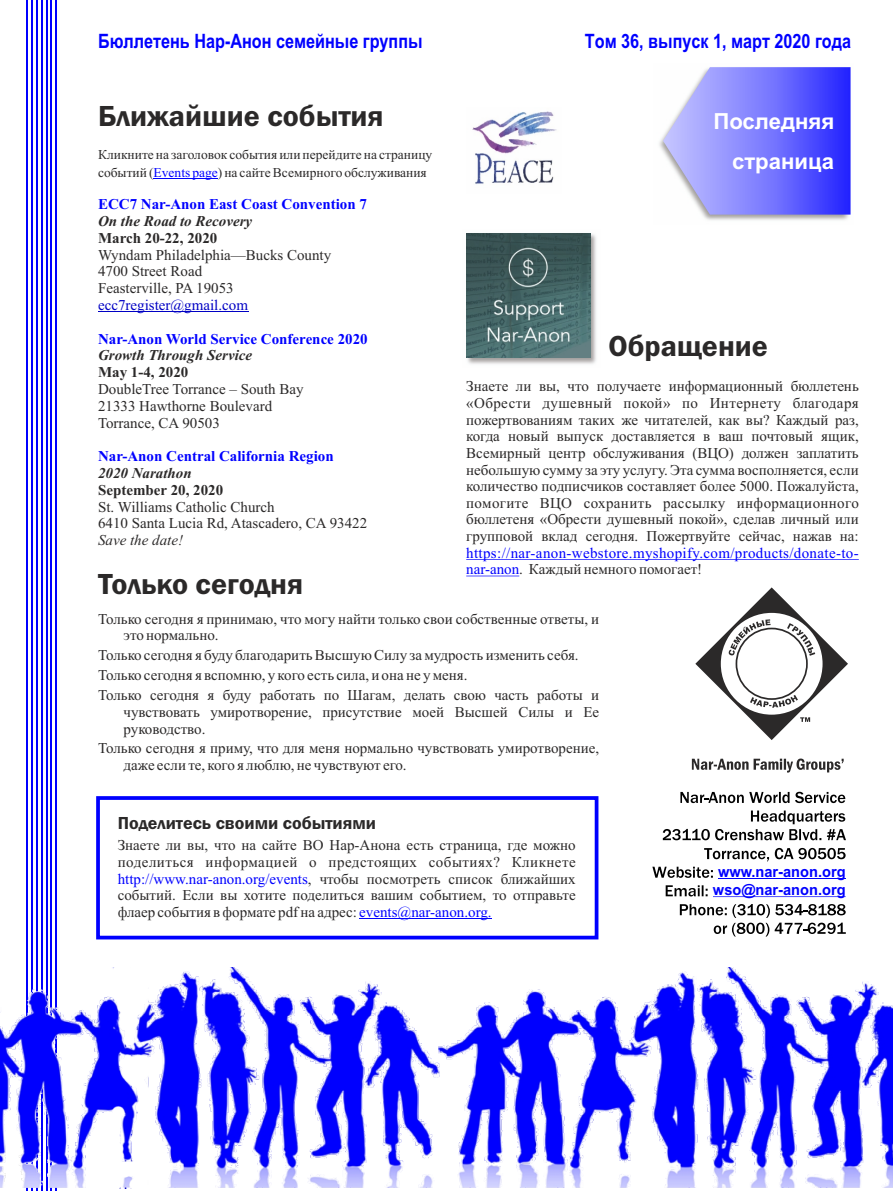
<style>
.page{position:relative;width:893px;height:1191px;background:#fff}
.page>*{position:absolute;margin:0;border:0;box-sizing:border-box;transform-origin:0 0}
.t1{font:600 30px "Franklin Gothic";color:#2b2929}
.t2{font:700 22.2px/40.2px "Arial";color:#fff;text-align:right}
.t3{font:700 19.8px "Arial Narrow";color:#00f}
.t4{font:600 18px "Franklin Gothic";color:#2b2929}
.t5{font:700 15.3px/18px "Arial";color:#00f;text-align:center;scale:.96 1}
.t6{font:15px/16.6px "Times New Roman";color:#2b2929}
.t7{font:700 15px "Times New Roman";color:#00f}
.t8{font:15px "Times New Roman";letter-spacing:.025em;color:#00f}
.t9{font:italic 700 15px "Times New Roman";color:#2b2929}
.t10{font:700 15px "Times New Roman";color:#2b2929}
.t11{font:15px "Times New Roman";color:#0000c4}
.t12{font:italic 15px "Times New Roman";color:#2b2929}
.t13{font:13.5px/18px "Times New Roman";color:#2b2929}
.s1{color:#00f}
</style>
<div class="page">
<img style="left:467px;top:234px;width:129px;height:130px">
<img style="left:659px;top:67px;width:192px;height:153px">
<svg style="left:680px;top:791px;width:165px;height:12px"></svg>
<svg style="left:663px;top:810px;width:183px;height:30px"></svg>
<svg style="left:652px;top:848px;width:194px;height:30px"></svg>
<svg style="left:680px;top:904px;width:166px;height:32px"></svg>
<hr style="left:154px;top:178px;width:64px;height:1px;background:#00f">
<svg style="left:695px;top:587px;width:153px;height:153px"></svg>
<hr style="left:27px;top:0;width:1px;height:1191px;background:#00f">
<hr style="left:31px;top:0;width:2px;height:1191px;background:#00f">
<hr style="left:36px;top:0;width:2px;height:1191px;background:#00f">
<hr style="left:41px;top:0;width:1px;height:1191px;background:#00f">
<hr style="left:46px;top:0;width:1px;height:1191px;background:#00f">
<hr style="left:51px;top:0;width:1px;height:1191px;background:#00f">
<hr style="left:56px;top:0;width:1px;height:1191px;background:#00f">
<img style="left:0;top:968px;width:893px;height:220px">
<hr style="left:718px;top:878px;width:128px;height:1px;background:#00f">
<svg style="left:666px;top:885px;width:58px;height:12px"></svg>
<hr style="left:756px;top:896px;width:90px;height:1px;background:#00f">
<hr style="left:724px;top:896px;width:32px;height:1px;background:#00f">
<svg style="left:692px;top:758px;width:152px;height:15px"></svg>
<hr style="left:359px;top:918px;width:133px;height:1px;background:#00f">
<div style="left:96px;top:796px;width:502px;height:143px;border:4px solid #00f"></div>
<svg style="left:663px;top:67px;width:187px;height:148px;background:#8383fd"></svg>
<hr style="left:466px;top:559px;width:393px;height:1px;background:#00f">
<hr style="left:466px;top:575px;width:53px;height:1px;background:#00f">
<hr style="left:98px;top:311px;width:150px;height:1px;background:#0000c4">
<img style="left:472px;top:111px;width:85px;height:73px">
<img style="left:466px;top:233px;width:125px;height:125px">
<h3 class="t3" style="left:98px;top:34px;width:326px">Бюллетень Нар-Анон семейные группы</h3>
<h1 class="t1" style="left:98px;top:105px;width:287px">Ближайшие события</h1>
<p class="t13" style="left:98px;top:147px;width:336px">Кликните на заголовок события или перейдите на страницу событий (<span class="s1">Events page</span>) на сайте Всемирного обслуживания</p>
<p class="t7" style="left:98px;top:199px;width:271px">ECC7 Nar-Anon East Coast Convention 7</p>
<p class="t9" style="left:98px;top:216px;width:156px">On the Road to Recovery</p>
<p class="t10" style="left:98px;top:233px;width:121px">March 20-22, 2020</p>
<p class="t6" style="left:98px;top:248px;width:235px">Wyndam Philadelphia—Bucks County<br>4700 Street Road<br>Feasterville, PA 19053</p>
<p class="t11" style="left:98px;top:300px;width:152px">ecc7register@gmail.com</p>
<p class="t7" style="left:98px;top:333px;width:271px">Nar-Anon World Service Conference 2020</p>
<p class="t9" style="left:98px;top:350px;width:156px">Growth Through Service</p>
<p class="t10" style="left:98px;top:367px;width:92px">May 1-4, 2020</p>
<p class="t6" style="left:98px;top:382px;width:207px">DoubleTree Torrance – South Bay<br>21333 Hawthorne Boulevard<br>Torrance, CA 90503</p>
<p class="t9" style="left:98px;top:468px;width:95px">2020 Narathon</p>
<p class="t10" style="left:98px;top:484px;width:127px">September 20, 2020</p>
<p class="t6" style="left:98px;top:499px;width:271px">St. Williams Catholic Church<br>6410 Santa Lucia Rd, Atascadero, CA 93422</p>
<p class="t12" style="left:98px;top:535px;width:86px">Save the date!</p>
<p class="t7" style="left:98px;top:451px;width:237px">Nar-Anon Central California Region</p>
<h1 class="t1" style="left:98px;top:573px;width:207px">Только сегодня</h1>
<h3 class="t3" style="left:585px;top:34px;width:268px">Том 36, выпуск 1, март 2020 года</h3>
<h2 class="t2" style="left:713px;top:103px;width:122px">Последняя страница</h2>
<h1 class="t1" style="left:609px;top:335px;width:161px">Обращение</h1>
<p class="t6" style="left:466px;top:379px;width:394px;text-align:justify">Знаете ли вы, что получаете информационный бюллетень «Обрести душевный покой» по Интернету благодаря пожертвованиям таких же читателей, как вы? Каждый раз, когда новый выпуск доставляется в ваш почтовый ящик, Всемирный центр обслуживания (ВЦО) должен заплатить небольшую сумму за эту услугу. Эта сумма восполняется, если количество подписчиков составляет более 5000. Пожалуйста, помогите ВЦО сохранить рассылку информационного бюллетеня «Обрести душевный покой», сделав личный или групповой вклад сегодня. Пожертвуйте сейчас, нажав на:</p>
<p class="t6" style="left:466px;top:562px;width:238px"><span class="s1">nar-anon</span>. Каждый немного помогает!</p>
<p class="t8" style="left:466px;top:547px;width:394px">https://nar-anon-webstore.myshopify.com/products/donate-to-</p>
<p class="t6" style="left:124px;top:612px;width:477px;text-indent:-26px">Только сегодня я принимаю, что могу найти только свои собственные ответы, и это нормально.</p>
<p class="t6" style="left:98px;top:647px;width:503px;line-height:20px">Только сегодня я буду благодарить Высшую Силу за мудрость изменить себя.<br>Только сегодня я вспомню, у кого есть сила, и она не у меня.<br>Только сегодня я буду работать по Шагам, делать свою часть работы и</p>
<p class="t6" style="left:124px;top:705px;width:477px">чувствовать умиротворение, присутствие моей Высшей Силы и Ее руководство.</p>
<p class="t6" style="left:124px;top:741px;width:477px;text-indent:-26px">Только сегодня я приму, что для меня нормально чувствовать умиротворение, даже если те, кого я люблю, не чувствуют его.</p>
<p class="t4" style="left:118px;top:816px;width:260px">Поделитесь своими событиями</p>
<p class="t6" style="left:118px;top:838px;width:460px;text-align:justify">Знаете ли вы, что на сайте ВО Нар-Анона есть страница, где можно поделиться информацией о предстоящих событиях? Кликнете <span class="s1">http://www.nar-anon.org/events</span>, чтобы посмотреть список ближайших событий. Если вы хотите поделиться вашим событием, то отправьте флаер события в формате pdf на адрес:<span class="s1">events@nar-anon.org.</span></p>
<p class="t5" style="left:713px;top:864px;width:140px">www.nar-anon.org wso@nar-anon.org</p>
</div>
